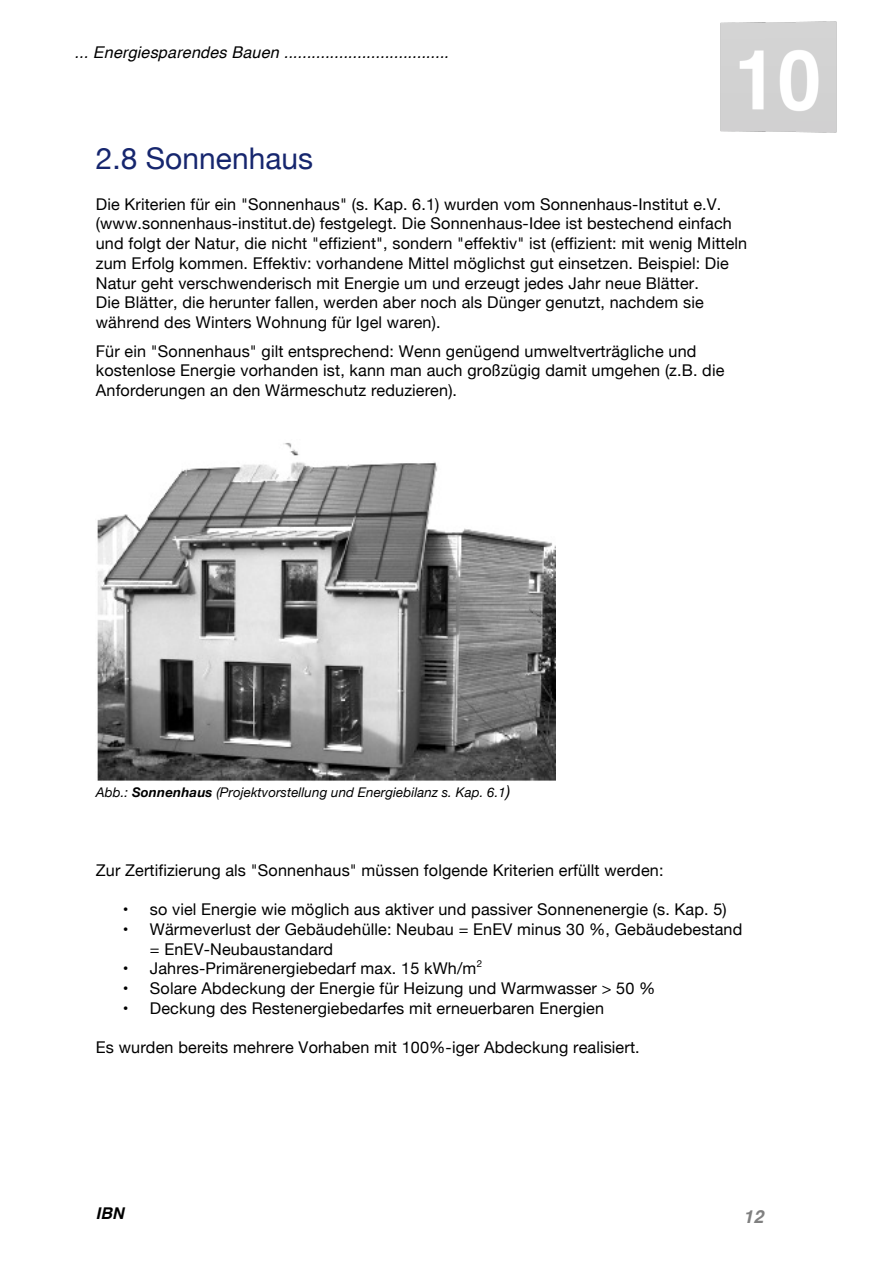
<style>
.page{position:relative;width:893px;height:1263px;background:#fff}
.page>*{position:absolute;margin:0;border:0;box-sizing:border-box;transform-origin:0 0}
.t1{font:29.85px "Helvetica Neue";color:#16266e}
.t2{font:italic 700 18px "Helvetica";color:#808080}
.t3{font:16.2px/19.6px "Helvetica Neue";letter-spacing:.01em;color:#000}
.t4{font:italic 16.2px "Helvetica";letter-spacing:.01em;color:#000}
.t5{font:italic 700 16.2px "Helvetica";color:#000}
.t6{font:italic 13.35px "Helvetica Neue";letter-spacing:.005em;color:#000}
.s1{font-weight:700}
.s2{font-size:16.2px}
</style>
<div class="page">
<img style="left:720px;top:21px;width:117px;height:112px">
<img style="left:97px;top:443px;width:458px;height:338px">
<p class="t4" style="left:74px;top:46px;width:376px">... Energiesparendes Bauen ....................................</p>
<h1 class="t1" style="left:96px;top:141px;width:219px">2.8 Sonnenhaus</h1>
<p class="t3" style="left:96px;top:194px;width:653px">Die Kriterien für ein "Sonnenhaus" (s. Kap. 6.1) wurden vom Sonnenhaus-Institut e.V. (www.sonnenhaus-institut.de) festgelegt. Die Sonnenhaus-Idee ist bestechend einfach und folgt der Natur, die nicht "effizient", sondern "effektiv" ist (effizient: mit wenig Mitteln zum Erfolg kommen. Effektiv: vorhandene Mittel möglichst gut einsetzen. Beispiel: Die Natur geht verschwenderisch mit Energie um und erzeugt jedes Jahr neue Blätter.<br>Die Blätter, die herunter fallen, werden aber noch als Dünger genutzt, nachdem sie während des Winters Wohnung für Igel waren).</p>
<p class="t3" style="left:96px;top:341px;width:630px">Für ein "Sonnenhaus" gilt entsprechend: Wenn genügend umweltverträgliche und kostenlose Energie vorhanden ist, kann man auch großzügig damit umgehen (z.B. die<br>Anforderungen an den Wärmeschutz reduzieren).</p>
<p class="t6" style="left:96px;top:784px;width:416px">Abb.: <span class="s1">Sonnenhaus</span> (Projektvorstellung und Energiebilanz s. Kap. 6.1<span class="s2">)</span></p>
<p class="t3" style="left:96px;top:860px;width:569px">Zur Zertifizierung als "Sonnenhaus" müssen folgende Kriterien erfüllt werden:</p>
<p class="t3" style="left:123px;top:899px;width:605px">• so viel Energie wie möglich aus aktiver und passiver Sonnenenergie (s. Kap. 5)</p>
<p class="t3" style="left:150px;top:919px;width:594px;text-indent:-27px">• Wärmeverlust der Gebäudehülle: Neubau = EnEV minus 30 %, Gebäudebestand = EnEV-Neubaustandard</p>
<p class="t3" style="left:123px;top:958px;width:361px">• Jahres-Primärenergiebedarf max. 15 kWh/m<sup>2</sup></p>
<p class="t3" style="left:123px;top:978px;width:534px">• Solare Abdeckung der Energie für Heizung und Warmwasser &gt; 50 %</p>
<p class="t3" style="left:123px;top:998px;width:482px">• Deckung des Restenergiebedarfes mit erneuerbaren Energien</p>
<p class="t3" style="left:96px;top:1037px;width:545px">Es wurden bereits mehrere Vorhaben mit 100%-iger Abdeckung realisiert.</p>
<p class="t5" style="left:96px;top:1207px;width:30px">IBN</p>
<p class="t2" style="left:743px;top:1209px;width:22px">12</p>
</div>
